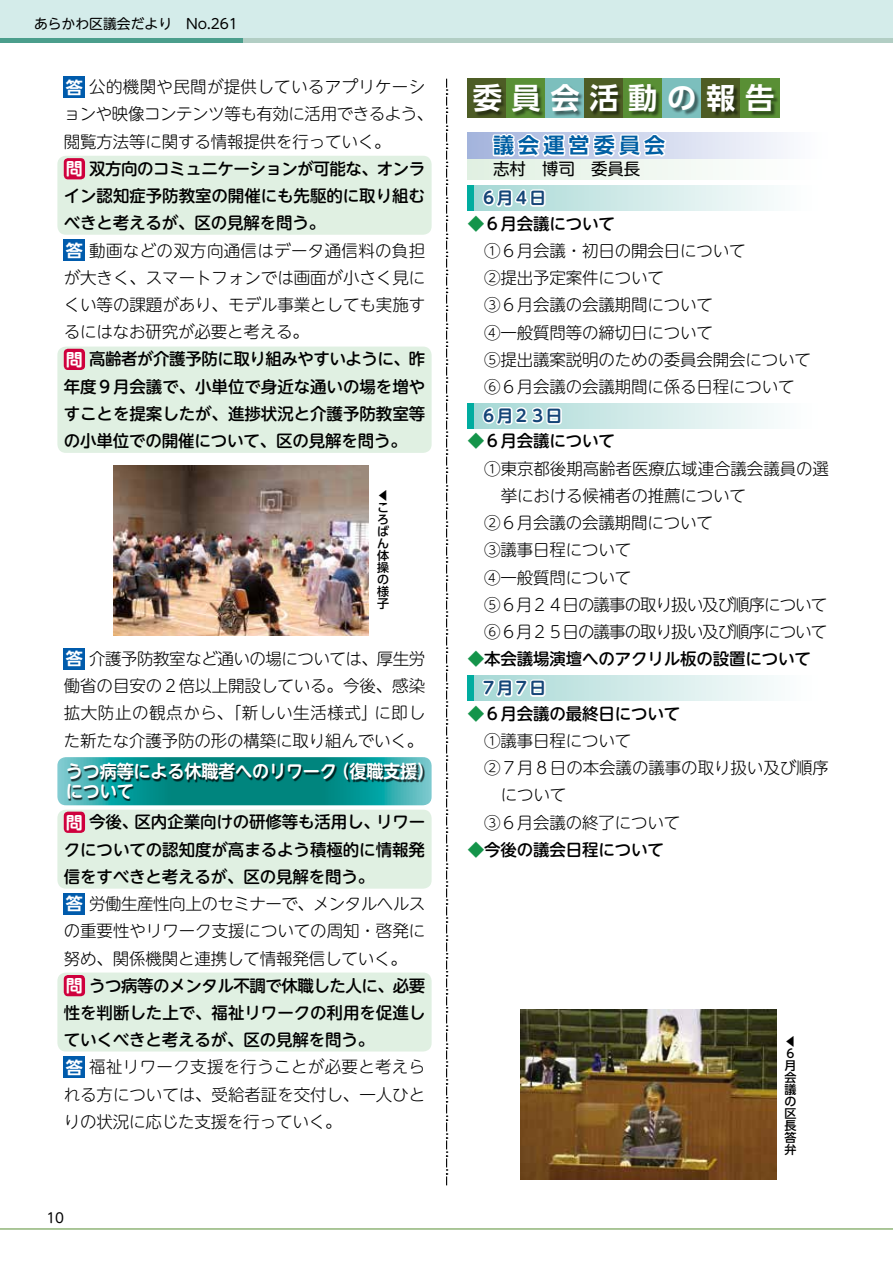
<style>
.page{position:relative;width:893px;height:1263px;background:#fff}
.page>*{position:absolute;margin:0;border:0;box-sizing:border-box;transform-origin:0 0}
.t1{font:700 29.25px "UD Shin Go Pro De";letter-spacing:.33em;color:#fff}
.t2{font:700 21px "UD Shin Go Pro De";letter-spacing:.2em;color:#005fa3}
.t3{font:700 18px/19.5px "UD Shin M Go Pro De";letter-spacing:-.01em;color:#fff;scale:.95 1}
.t4{font:500 16.5px/27.2px "UD Shin M Go Pro";letter-spacing:-.01em;color:#000}
.t5{font:300 16.5px/27.2px "UD Shin M Go Pro";letter-spacing:-.01em;color:#000}
.t6{font:300 16.5px "UD Shin M Go Pro";letter-spacing:-.06em;color:#000}
.t7{font:700 16.5px "UD Shin M Go Pro De";letter-spacing:-.01em;color:#154577}
.t8{font:16.5px "UD Shin M Go Pro";letter-spacing:-.01em;color:#000}
.t9{font:13.8px "UD Shin M Go Pro";color:#000}
.t10{font:13.5px "UD Shin M Go Pro";color:#000}
.t11{font:500 12px/12px "UD Shin Go Pro";color:#000}
.s1{font-family:"UD Shin Go Pro De";font-weight:700;font-size:16.95px;color:#fff}
.s2{font-weight:300}
.s3{font-family:"UD Shin M Go Pro De";font-weight:700;font-size:16.95px;color:#fff}
.s4{color:#14944a}
.s5{font-weight:500}
.s6{font-weight:300;color:#14944a}
</style>
<div class="page">
<hr style="left:0;top:1228px;width:893px;height:1px;background:#598f35">
<div style="left:0;top:0;width:893px;height:43px;background:#d4ecea"></div>
<div style="left:0;top:38px;width:893px;height:5px;background:#b2cec4"></div>
<div style="left:0;top:38px;width:242px;height:5px;background:#4b9e8c"></div>
<div style="left:57px;top:156px;width:375px;height:79px;background:#e0f0e2;border-radius:9px"></div>
<div style="left:57px;top:810px;width:375px;height:79px;background:#e0f0e2;border-radius:9px"></div>
<div style="left:57px;top:972px;width:375px;height:79px;background:#e0f0e2;border-radius:9px"></div>
<div style="left:57px;top:347px;width:375px;height:106px;background:#e0f0e2;border-radius:9px"></div>
<div style="left:467px;top:79px;width:39px;height:39px;background:#4d5c25"></div>
<div style="left:506px;top:79px;width:39px;height:39px;background:#598f35"></div>
<div style="left:545px;top:79px;width:40px;height:39px;background:#7cbfbd"></div>
<div style="left:585px;top:79px;width:39px;height:39px;background:#4d5c25"></div>
<div style="left:624px;top:79px;width:39px;height:39px;background:#598f35"></div>
<div style="left:663px;top:79px;width:39px;height:39px;background:#7cbfbd"></div>
<div style="left:702px;top:79px;width:39px;height:39px;background:#4d5c25"></div>
<div style="left:741px;top:79px;width:39px;height:39px;background:#598f35"></div>
<div style="left:474px;top:85px;width:305px;height:33px;background:#000;opacity:.5"></div>
<div style="left:468px;top:185px;width:351px;height:26px;background:linear-gradient(to right,#a5d7d4,#fff)"></div>
<div style="left:468px;top:185px;width:6px;height:26px;background:#00aca0"></div>
<svg style="left:481px;top:188px;width:66px;height:21px"></svg>
<svg style="left:474px;top:403px;width:300px;height:25px;background:#d6eceb"></svg>
<div style="left:468px;top:403px;width:6px;height:25px;background:#00aca0"></div>
<svg style="left:481px;top:405px;width:82px;height:22px"></svg>
<div style="left:468px;top:675px;width:351px;height:26px;background:linear-gradient(to right,#a5d7d4,#fff)"></div>
<div style="left:468px;top:675px;width:6px;height:26px;background:#00aca0"></div>
<svg style="left:481px;top:678px;width:66px;height:21px"></svg>
<div style="left:467px;top:133px;width:362px;height:46px;background:linear-gradient(to right,#e1f0e2,#fff)"></div>
<svg style="left:467px;top:133px;width:362px;height:25px"></svg>
<svg style="left:491px;top:132px;width:178px;height:28px"></svg>
<svg style="left:446px;top:79px;width:2px;height:1106px"></svg>
<img style="left:521px;top:1009px;width:255px;height:170px">
<div style="left:64px;top:76px;width:21px;height:22px;background:#005bac"></div>
<div style="left:64px;top:158px;width:21px;height:21px;background:#cf003d;border-radius:4px"></div>
<div style="left:64px;top:240px;width:21px;height:21px;background:#005bac"></div>
<div style="left:64px;top:349px;width:21px;height:21px;background:#cf003d;border-radius:4px"></div>
<div style="left:64px;top:648px;width:21px;height:21px;background:#005bac"></div>
<div style="left:64px;top:812px;width:21px;height:21px;background:#cf003d;border-radius:4px"></div>
<div style="left:64px;top:893px;width:21px;height:21px;background:#005bac"></div>
<div style="left:64px;top:975px;width:21px;height:21px;background:#cf003d;border-radius:4px"></div>
<div style="left:64px;top:1057px;width:21px;height:21px;background:#005bac"></div>
<img style="left:113px;top:465px;width:255px;height:170px">
<svg style="left:57px;top:757px;width:375px;height:48px;background:#2ca2a1"></svg>
<div style="left:68px;top:763px;width:356px;height:38px;background:#000;opacity:.75"></div>
<p class="t9" style="left:34px;top:13px;width:206px">あらかわ区議会だより　No.261</p>
<p class="t4" style="left:64px;top:73px;width:371px"><span class="s1">答</span><span class="s2">公的機関や民間が提供しているアプリケーションや映像コンテンツ等も有効に活用できるよう、閲覧方法等に関する情報提供を行っていく。<br></span><span class="s3">問</span>双方向のコミュニケーションが可能な、オンライン認知症予防教室の開催にも先駆的に取り組むべきと考えるが、区の見解を問う。<br><span class="s1">答</span><span class="s2">動画などの双方向通信はデータ通信料の負担が大きく、スマートフォンでは画面が小さく見にくい等の課題があり、モデル事業としても実施するにはなお研究が必要と考える。<br></span><span class="s3">問</span>高齢者が介護予防に取り組みやすいように、昨年度９月会議で、小単位で身近な通いの場を増やすことを提案したが、進捗状況と介護予防教室等の小単位での開催について、区の見解を問う。</p>
<p class="t11" style="left:377px;top:489px;width:14px">◀ころばん体操の様子</p>
<p class="t5" style="left:64px;top:644px;width:363px;text-align:justify"><span class="s1">答</span>介護予防教室など通いの場については、厚生労働省の目安の２倍以上開設している。今後、感染拡大防止の観点から、「新しい生活様式」に即した新たな介護予防の形の構築に取り組んでいく。</p>
<p class="t3" style="left:66px;top:761px;width:389px">うつ病等による休職者へのリワーク（復職支援）について</p>
<p class="t4" style="left:64px;top:808px;width:363px"><span class="s3">問</span>今後、区内企業向けの研修等も活用し、リワークについての認知度が高まるよう積極的に情報発信をすべきと考えるが、区の見解を問う。<br><span class="s1">答</span><span class="s2">労働生産性向上のセミナーで、メンタルヘルスの重要性やリワーク支援についての周知・啓発に努め、関係機関と連携して情報発信していく。</span><span class="s3">問</span>うつ病等のメンタル不調で休職した人に、必要性を判断した上で、福祉リワークの利用を促進していくべきと考えるが、区の見解を問う。<br><span class="s1">答</span><span class="s2">福祉リワーク支援を行うことが必要と考えられる方については、受給者証を交付し、一人ひとりの状況に応じた支援を行っていく。</span></p>
<p class="t10" style="left:46px;top:1207px;width:19px">10</p>
<h1 class="t1" style="left:473px;top:74px;width:303px">委員会活動の報告</h1>
<p class="t2" style="left:493px;top:128px;width:174px">議会運営委員会</p>
<p class="t8" style="left:493px;top:155px;width:149px">志村　博司　委員長</p>
<p class="t7" style="left:480px;top:185px;width:67px">６月４日</p>
<p class="t5" style="left:484px;top:209px;width:328px;text-indent:-16px"><span class="s4">◆</span><span class="s5">６月会議について<br></span>①６月会議・初日の開会日について<br>②提出予定案件について<br>③６月会議の会議期間について<br>④一般質問等の締切日について<br>⑤提出議案説明のための委員会開会について<br>⑥６月会議の会議期間に係る日程について</p>
<p class="t7" style="left:480px;top:402px;width:83px">６月２３日</p>
<p class="t4" style="left:468px;top:427px;width:149px"><span class="s6">◆</span>６月会議について</p>
<p class="t5" style="left:484px;top:454px;width:346px">①東京都後期高齢者医療広域連合議会議員の選</p>
<p class="t5" style="left:501px;top:481px;width:247px">挙における候補者の推薦について</p>
<p class="t5" style="left:484px;top:508px;width:230px">②６月会議の会議期間について</p>
<p class="t5" style="left:484px;top:536px;width:149px">③議事日程について</p>
<p class="t5" style="left:484px;top:563px;width:149px">④一般質問について</p>
<p class="t6" style="left:484px;top:591px;width:345px">⑤６月２４日の議事の取り扱い及び順序について</p>
<p class="t6" style="left:484px;top:618px;width:345px">⑥６月２５日の議事の取り扱い及び順序について</p>
<p class="t4" style="left:468px;top:645px;width:345px"><span class="s6">◆</span>本会議場演壇へのアクリル板の設置について</p>
<p class="t7" style="left:480px;top:675px;width:67px">７月７日</p>
<p class="t4" style="left:468px;top:699px;width:214px"><span class="s6">◆</span>６月会議の最終日について</p>
<p class="t5" style="left:484px;top:726px;width:149px">①議事日程について</p>
<p class="t5" style="left:484px;top:753px;width:346px">②７月８日の本会議の議事の取り扱い及び順序</p>
<p class="t5" style="left:501px;top:781px;width:67px">について</p>
<p class="t5" style="left:484px;top:808px;width:198px">③６月会議の終了について</p>
<p class="t4" style="left:468px;top:835px;width:198px"><span class="s6">◆</span>今後の議会日程について</p>
<p class="t11" style="left:784px;top:1035px;width:13px">◀<br>６月会議の区長答弁</p>
</div>
